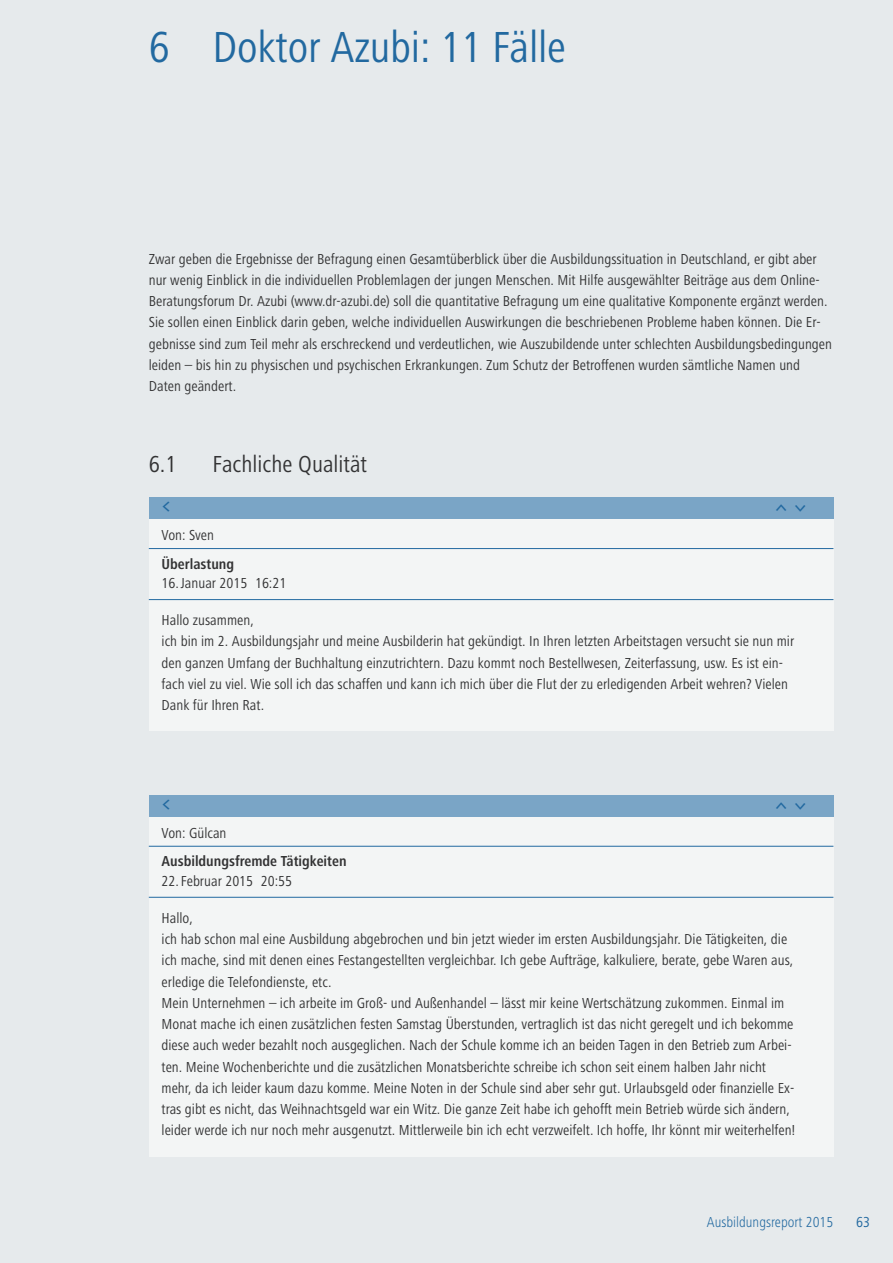
<style>
.page{position:relative;width:893px;height:1263px;background:#e6eaec}
.page>*{position:absolute;margin:0;border:0;box-sizing:border-box;transform-origin:0 0}
.t1{font:condensed 45px "Frutiger Next LT";letter-spacing:-.005em;color:#2269a0}
.t2{font:condensed 24px "Frutiger Next LT";color:#333334}
.t3{font:18px "The Sans Os F";color:#2269a0}
.t4{font:condensed 15px/21.3px "Frutiger Next LT";color:#333334}
.t5{font:700 condensed 15px "Frutiger Next LT";color:#333334}
.t6{font:300 condensed 15px "Frutiger Next LT";color:#2269a0}
.t7{font:condensed 15px "Frutiger Next LT";color:#2269a0}
</style>
<div class="page">
<div style="left:149px;top:497px;width:684px;height:234px;background:#f3f5f5"></div>
<div style="left:149px;top:497px;width:684px;height:22px;background:#7aa5c6"></div>
<hr style="left:149px;top:548px;width:684px;height:1px;background:#2269a0">
<hr style="left:149px;top:599px;width:684px;height:1px;background:#2269a0">
<div style="left:149px;top:795px;width:684px;height:362px;background:#f3f5f5"></div>
<div style="left:149px;top:795px;width:684px;height:21px;background:#7aa5c6"></div>
<hr style="left:149px;top:846px;width:684px;height:1px;background:#2269a0">
<hr style="left:149px;top:897px;width:684px;height:1px;background:#2269a0">
<h1 class="t1" style="left:149px;top:32px;width:419px">6 Doktor Azubi: 11 Fälle</h1>
<p class="t4" style="left:149px;top:250px;width:685px">Zwar geben die Ergebnisse der Befragung einen Gesamtüberblick über die Ausbildungssituation in Deutschland, er gibt aber nur wenig Einblick in die individuellen Problemlagen der jungen Menschen. Mit Hilfe ausgewählter Beiträge aus dem Online-Beratungsforum Dr. Azubi (www.dr-azubi.de) soll die quantitative Befragung um eine qualitative Komponente ergänzt werden.<br>Sie sollen einen Einblick darin geben, welche individuellen Auswirkungen die beschriebenen Probleme haben können. Die Er&shy;gebnisse sind zum Teil mehr als erschreckend und verdeutlichen, wie Auszubildende unter schlechten Ausbildungsbedingungen leiden – bis hin zu physischen und psychischen Erkrankungen. Zum Schutz der Betroffenen wurden sämtliche Namen und Daten geändert.</p>
<h2 class="t2" style="left:149px;top:456px;width:29px">6.1</h2>
<h2 class="t2" style="left:213px;top:456px;width:156px">Fachliche Qualität</h2>
<p class="t3" style="left:162px;top:499px;width:11px">&lt;</p>
<p class="t3" style="left:793px;top:513px;width:11px;rotate:-90deg">&lt;</p>
<p class="t3" style="left:789px;top:503px;width:11px;rotate:90deg">&lt;</p>
<p class="t4" style="left:162px;top:526px;width:54px">Von: Sven</p>
<p class="t5" style="left:162px;top:559px;width:74px">Überlastung</p>
<p class="t4" style="left:162px;top:574px;width:126px">16.Januar 2015 16:21</p>
<p class="t4" style="left:162px;top:611px;width:634px">Hallo zusammen,<br>ich bin im 2. Ausbildungsjahr und meine Ausbilderin hat gekündigt. In Ihren letzten Arbeitstagen versucht sie nun mir den ganzen Umfang der Buchhaltung einzutrichtern. Dazu kommt noch Bestellwesen, Zeiterfassung, usw. Es ist ein&shy;fach viel zu viel. Wie soll ich das schaffen und kann ich mich über die Flut der zu erledigenden Arbeit wehren? Vielen Dank für Ihren Rat.</p>
<p class="t3" style="left:162px;top:797px;width:11px">&lt;</p>
<p class="t3" style="left:793px;top:811px;width:11px;rotate:-90deg">&lt;</p>
<p class="t3" style="left:789px;top:801px;width:11px;rotate:90deg">&lt;</p>
<p class="t4" style="left:162px;top:824px;width:66px">Von: Gülcan</p>
<p class="t5" style="left:162px;top:856px;width:187px">Ausbildungsfremde Tätigkeiten</p>
<p class="t4" style="left:162px;top:872px;width:132px">22. Februar 2015 20:55</p>
<p class="t4" style="left:162px;top:909px;width:635px">Hallo,<br>ich hab schon mal eine Ausbildung abgebrochen und bin jetzt wieder im ersten Ausbildungsjahr. Die Tätigkeiten, die ich mache, sind mit denen eines Festangestellten vergleichbar. Ich gebe Aufträge, kalkuliere, berate, gebe Waren aus, erledige die Telefondienste, etc.<br>Mein Unternehmen – ich arbeite im Groß- und Außenhandel – lässt mir keine Wertschätzung zukommen. Einmal im Monat mache ich einen zusätzlichen festen Samstag Überstunden, vertraglich ist das nicht geregelt und ich bekomme diese auch weder bezahlt noch ausgeglichen. Nach der Schule komme ich an beiden Tagen in den Betrieb zum Arbei&shy;ten. Meine Wochenberichte und die zusätzlichen Monatsberichte schreibe ich schon seit einem halben Jahr nicht mehr, da ich leider kaum dazu komme. Meine Noten in der Schule sind aber sehr gut. Urlaubsgeld oder finanzielle Ex&shy;tras gibt es nicht, das Weihnachtsgeld war ein Witz. Die ganze Zeit habe ich gehofft mein Betrieb würde sich ändern, leider werde ich nur noch mehr ausgenutzt. Mittlerweile bin ich echt verzweifelt. Ich hoffe, Ihr könnt mir weiterhelfen!</p>
<p class="t6" style="left:707px;top:1217px;width:128px">Ausbildungsreport 2015</p>
<p class="t7" style="left:856px;top:1217px;width:15px">63</p>
</div>
